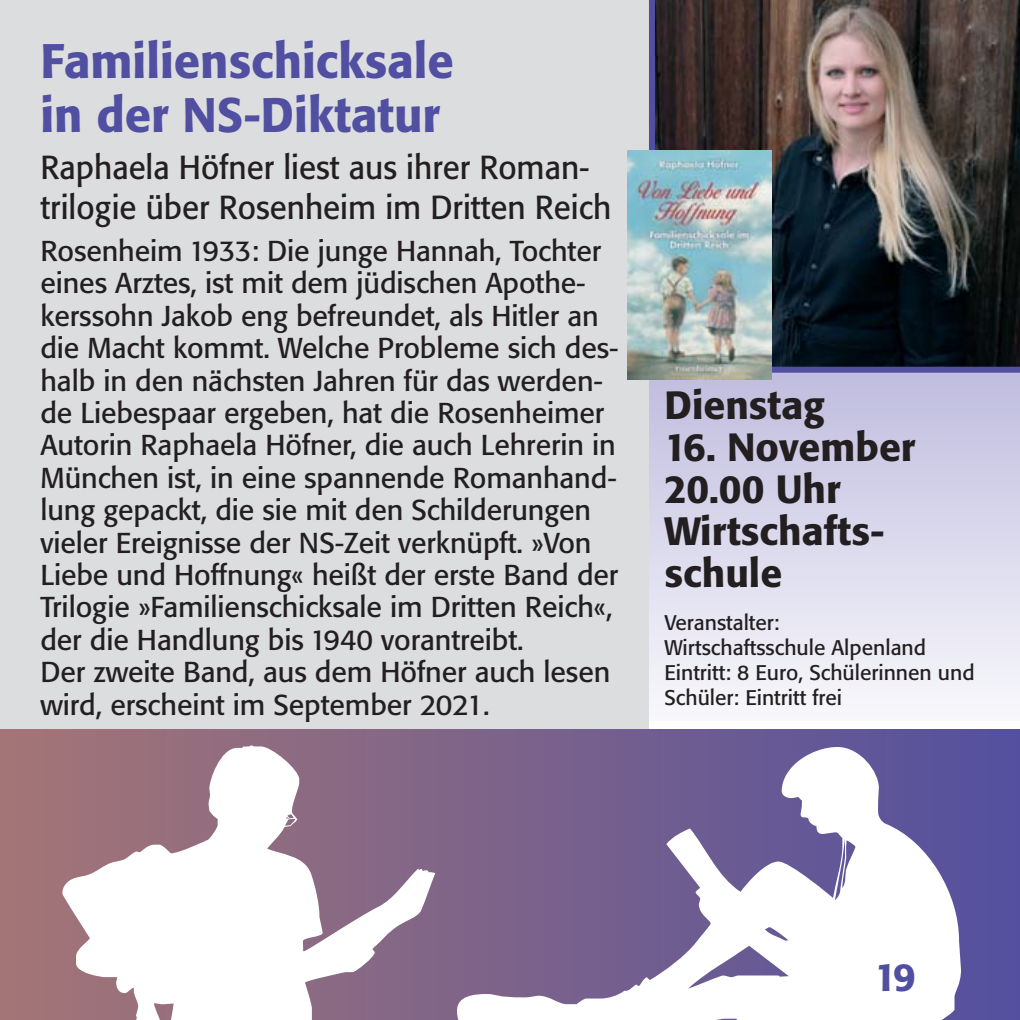
<style>
.page{position:relative;width:1020px;height:1020px;background:#dcddde}
.page>*{position:absolute;margin:0;border:0;box-sizing:border-box;transform-origin:0 0}
.t1{font:500 48px/54px "Formata";color:#514fa1}
.t2{font:500 39px/42px "Formata";color:#231f20}
.t3{font:500 39px "Formata";color:#514fa1}
.t4{font:33px/39.6px "Formata";color:#231f20;scale:.95 1}
.t5{font:28.5px/32.4px "Formata";letter-spacing:-.005em;color:#231f20}
.t6{font:21px/25.2px "Formata";color:#231f20}
</style>
<div class="page">
<div style="left:649px;top:355px;width:371px;height:366px;background:linear-gradient(to bottom,#bdbadd,#f8f8fc)"></div>
<div style="left:649px;top:721px;width:371px;height:16px;background:#fff"></div>
<div style="left:0;top:729px;width:1020px;height:291px;background:linear-gradient(to right,#a47576,#54509f)"></div>
<svg style="left:62px;top:745px;width:373px;height:275px;background:#c4b1bc"></svg>
<svg style="left:283px;top:818px;width:13px;height:9px"></svg>
<svg style="left:457px;top:747px;width:504px;height:273px;background:#a89cbb"></svg>
<img style="left:649px;top:0;width:371px;height:373px">
<img style="left:627px;top:150px;width:144px;height:230px">
<h1 class="t1" style="left:41px;top:38px;width:415px">Familienschicksale in der NS-Diktatur</h1>
<p class="t4" style="left:41px;top:150px;width:602px">Raphaela Höfner liest aus ihrer Roman&shy;trilogie über Rosenheim im Dritten Reich</p>
<p class="t5" style="left:40px;top:237px;width:580px">Rosenheim 1933: Die junge Hannah, Tochter eines Arztes, ist mit dem jüdischen Apothe&shy;kerssohn Jakob eng befreundet, als Hitler an die Macht kommt. Welche Probleme sich des&shy;halb in den nächsten Jahren für das werden&shy;de Liebespaar ergeben, hat die Rosenheimer Autorin Raphaela Höfner, die auch Lehrerin in München ist, in eine spannende Romanhand&shy;lung gepackt, die sie mit den Schilderungen vieler Ereignisse der NS-Zeit verknüpft. »Von Liebe und Hoffnung« heißt der erste Band der Trilogie »Familienschicksale im Dritten Reich«, der die Handlung bis 1940 vorantreibt.<br>Der zweite Band, aus dem Höfner auch lesen wird, erscheint im September 2021.</p>
<h2 class="t2" style="left:664px;top:387px;width:162px">Dienstag</h2>
<h2 class="t2" style="left:664px;top:429px;width:253px">16. November<br>20.00 Uhr<br>Wirtschafts&shy;schule</h2>
<p class="t6" style="left:664px;top:611px;width:312px">Veranstalter:<br>Wirtschaftsschule Alpenland<br>Eintritt: 8 Euro, Schülerinnen und<br>Schüler: Eintritt frei</p>
<h2 class="t3" style="left:874px;top:959px;width:43px">19</h2>
</div>
